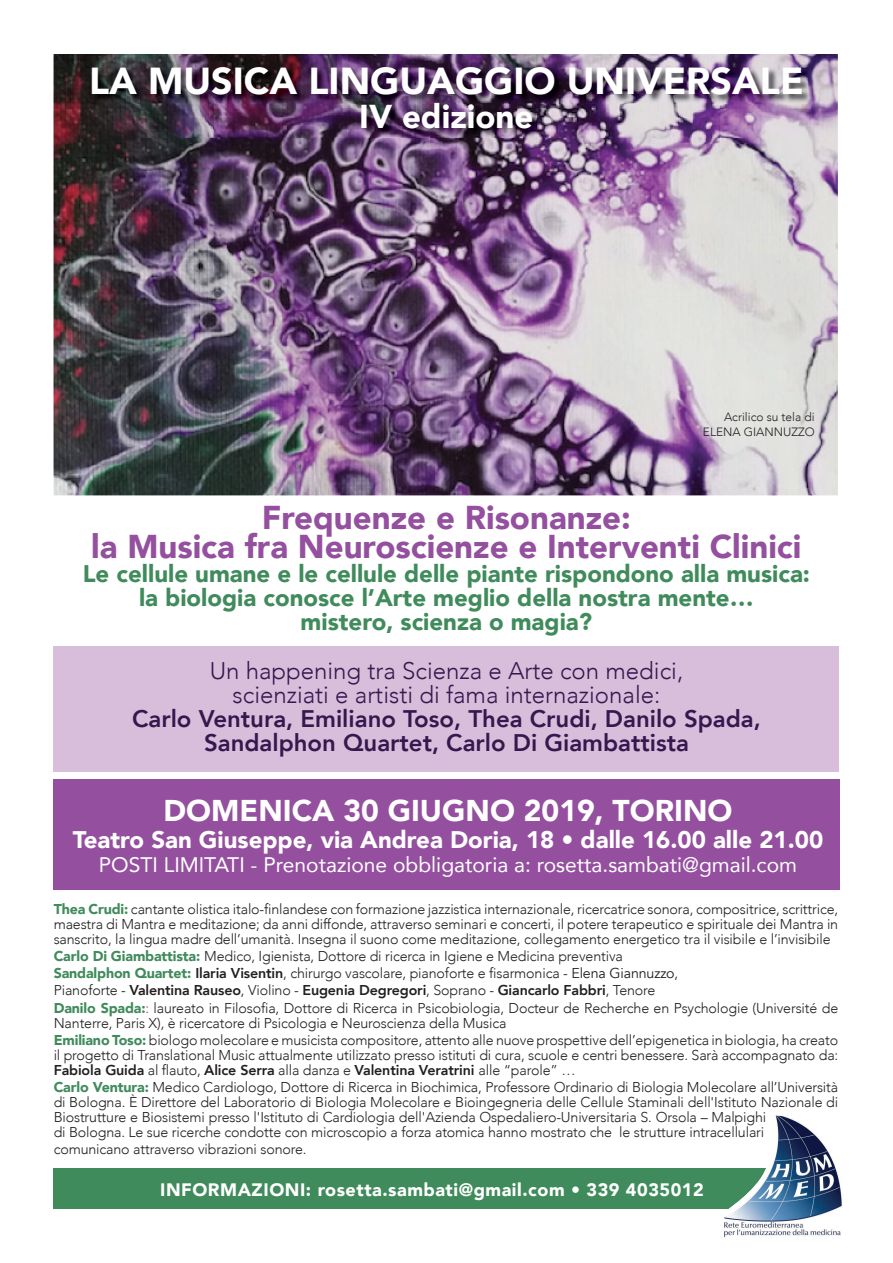
<style>
.page{position:relative;width:893px;height:1263px;background:#fff}
.page>*{position:absolute;margin:0;border:0;box-sizing:border-box;transform-origin:0 0}
.t1{font:900 37.5px "Avenir";color:#fff}
.t2{font:900 33px/28.5px "Avenir";color:#94509f;text-align:center}
.t3{font:900 33px "Avenir";color:#fff}
.t4{font:900 30px "Avenir";color:#fff}
.t5{font:900 24px/24px "Avenir";color:#408b5b;text-align:center}
.t6{font:800 24px/24px "Avenir";color:#35184e;text-align:center}
.t7{font:300 24px/24px "Avenir";color:#35184e;text-align:center}
.t8{font:900 24px "Avenir";color:#fff}
.t9{font:21px "Avenir";color:#fff}
.t10{font:900 18px "Avenir";letter-spacing:.03em;color:#fff}
.t11{font:900 18px "Avenir";letter-spacing:.08em;color:#fff}
.t12{font:300 14.25px/15px "Avenir";letter-spacing:-.01em;color:#231f20}
.t13{font:300 12px/15px "Avenir";color:#231f20;text-align:right}
.s1{font-weight:900;color:#408b5b}
.s2{font-weight:800}
.s3{font-weight:400}
.s4{color:#e21a21}
</style>
<div class="page">
<img style="left:54px;top:54px;width:784px;height:441px">
<div style="left:53px;top:646px;width:785px;height:126px;background:#d8bedb"></div>
<div style="left:53px;top:1168px;width:786px;height:41px;background:#408b5b"></div>
<img style="left:724px;top:1116px;width:118px;height:122px">
<div style="left:53px;top:779px;width:787px;height:111px;background:#94509f"></div>
<img style="left:92px;top:66px;width:719px;height:72px">
<h1 class="t1" style="left:89px;top:49px;width:716px">LA MUSICA LINGUAGGIO UNIVERSALE</h1>
<h2 class="t3" style="left:359px;top:89px;width:176px">IV edizione</h2>
<p class="t13" style="left:703px;top:410px;width:113px">Acrilico su tela di<br>ELENA GIANNUZZO</p>
<h2 class="t2" style="left:91px;top:503px;width:712px">Frequenze e Risonanze:<br>la Musica fra Neuroscienze e Interventi Clinici</h2>
<h3 class="t5" style="left:83px;top:561px;width:729px">Le cellule umane e le cellule delle piante rispondono alla musica: la biologia conosce l’Arte meglio della nostra mente…<br>mistero, scienza o magia?</h3>
<h3 class="t7" style="left:210px;top:659px;width:475px">Un happening tra Scienza e Arte con medici, scienziati e artisti di fama internazionale:</h3>
<h3 class="t6" style="left:132px;top:707px;width:630px">Carlo Ventura, Emiliano Toso, Thea Crudi, Danilo Spada,<br>Sandalphon Quartet, Carlo Di Giambattista</h3>
<h3 class="t4" style="left:163px;top:785px;width:571px">DOMENICA 30 GIUGNO 2019, TORINO</h3>
<h3 class="t8" style="left:73px;top:819px;width:752px">Teatro San Giuseppe, via Andrea Doria, 18 • dalle 16.00 alle 21.00</h3>
<h3 class="t9" style="left:99px;top:848px;width:700px">POSTI LIMITATI - Prenotazione obbligatoria a: rosetta.sambati@gmail.com</h3>
<p class="t12" style="left:54px;top:902px;width:786px;text-align:justify"><span class="s1">Thea Crudi:</span> cantante olistica italo-finlandese con formazione jazzistica internazionale, ricercatrice sonora, compositrice, scrittrice, maestra di Mantra e meditazione; da anni diffonde, attraverso seminari e concerti, il potere terapeutico e spirituale dei Mantra in sanscrito, la lingua madre dell’umanità. Insegna il suono come meditazione, collegamento energetico tra il visibile e l’invisibile</p>
<p class="t12" style="left:54px;top:948px;width:786px;line-height:17.1px"><span class="s1">Carlo Di Giambattista:</span> Medico, Igienista, Dottore di ricerca in Igiene e Medicina preventiva<br><span class="s1">Sandalphon Quartet:</span> <span class="s2">Ilaria Visentin</span>, chirurgo vascolare, pianoforte e fisarmonica - <span class="s3">Elena Giannuzzo</span>,<br>Pianoforte - <span class="s2">Valentina Rauseo</span>, Violino - <span class="s2">Eugenia Degregori</span>, Soprano - <span class="s2">Giancarlo Fabbri</span>, Tenore<br><span class="s1">Danilo Spada:</span><span class="s4">:</span> laureato in Filosofia, Dottore di Ricerca in Psicobiologia, Docteur de Recherche en Psychologie (Université de</p>
<p class="t12" style="left:54px;top:1014px;width:786px;line-height:17.1px">Nanterre, Paris X), è ricercatore di Psicologia e Neuroscienza della Musica<br><span class="s1">Emiliano Toso:</span> biologo molecolare e musicista compositore, attento alle nuove prospettive dell’epigenetica in biologia, ha creato</p>
<p class="t12" style="left:54px;top:1047px;width:786px">il progetto di Translational Music attualmente utilizzato presso istituti di cura, scuole e centri benessere. Sarà accompagnato da:<br><span class="s2">Fabiola Guida</span> al flauto, <span class="s2">Alice Serra</span> alla danza e <span class="s2">Valentina Veratrini</span> alle “parole” …</p>
<p class="t12" style="left:54px;top:1079px;width:786px"><span class="s1">Carlo Ventura:</span> Medico Cardiologo, Dottore di Ricerca in Biochimica, Professore Ordinario di Biologia Molecolare all’Università di Bologna. È Direttore del Laboratorio di Biologia Molecolare e Bioingegneria delle Cellule Staminali dell'Istituto Nazionale di Biostrutture e Biosistemi presso l'Istituto di Cardiologia dell'Azienda Ospedaliero-Universitaria S. Orsola – Malpighi<br>di Bologna. Le sue ricerche condotte con microscopio a forza atomica hanno mostrato che le strutture intracellulari</p>
<p class="t12" style="left:54px;top:1142px;width:254px">comunicano attraverso vibrazioni sonore.</p>
<p class="t10" style="left:160px;top:1174px;width:545px">INFORMAZIONI: rosetta.sambati@gmail.com • 339 4035012</p>
<p class="t11" style="left:79px;top:1183px;width:219px">ta.sambati@gmail.com</p>
<p class="t10" style="left:400px;top:1183px;width:10px">•</p>
<p class="t10" style="left:512px;top:1183px;width:36px">339</p>
<p class="t11" style="left:650px;top:1183px;width:85px">4035012</p>
</div>
